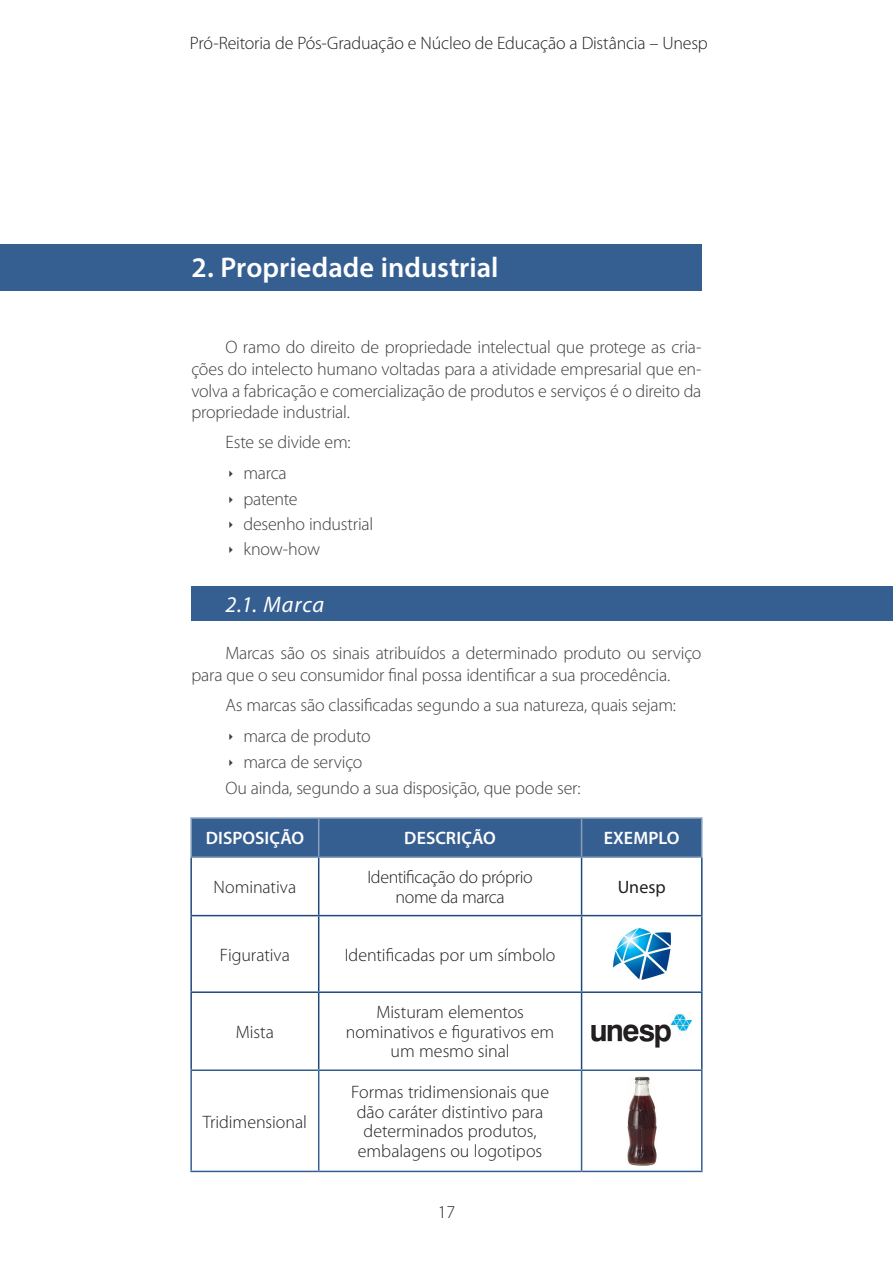
<style>
.page{position:relative;width:893px;height:1263px;background:#fff}
.page>*{position:absolute;margin:0;border:0;box-sizing:border-box;transform-origin:0 0}
.t1{font:600 28.5px "Myriad Pro";color:#fff}
.t2{font:italic 22.5px "Myriad Pro";letter-spacing:.035em;color:#fff}
.t3{font:300 18px/21.6px "Myriad Pro";letter-spacing:-.015em;color:#3e3e3f}
.t4{font:300 18px/19.5px "Myriad Pro";letter-spacing:-.005em;color:#231f20;text-align:center}
.t5{font:600 18px "Myriad Pro";letter-spacing:.005em;color:#fff}
.t6{font:18px "Myriad Pro";color:#231f20}
</style>
<div class="page">
<div style="left:191px;top:587px;width:702px;height:34px;background:#365f91"></div>
<div style="left:0;top:244px;width:702px;height:47px;background:#365f91"></div>
<div style="left:192px;top:819px;width:509px;height:37px;background:#365f91"></div>
<hr style="left:190px;top:817px;width:129px;height:2px;background:#869fbd">
<hr style="left:190px;top:819px;width:2px;height:37px;background:#869fbd">
<hr style="left:319px;top:817px;width:263px;height:2px;background:#869fbd">
<hr style="left:318px;top:819px;width:1px;height:37px;background:#869fbd">
<hr style="left:582px;top:817px;width:121px;height:2px;background:#869fbd">
<hr style="left:581px;top:819px;width:1px;height:37px;background:#869fbd">
<hr style="left:701px;top:819px;width:2px;height:37px;background:#869fbd">
<hr style="left:190px;top:856px;width:129px;height:2px;background:#7992b1">
<hr style="left:319px;top:856px;width:263px;height:2px;background:#7992b1">
<hr style="left:582px;top:856px;width:121px;height:2px;background:#7992b1">
<hr style="left:190px;top:858px;width:2px;height:57px;background:#1f497d">
<hr style="left:318px;top:858px;width:1px;height:57px;background:#1f497d">
<hr style="left:581px;top:858px;width:1px;height:57px;background:#1f497d">
<hr style="left:701px;top:858px;width:2px;height:57px;background:#1f497d">
<hr style="left:190px;top:915px;width:129px;height:1px;background:#1f497d">
<hr style="left:190px;top:916px;width:2px;height:75px;background:#1f497d">
<hr style="left:319px;top:915px;width:263px;height:1px;background:#1f497d">
<hr style="left:318px;top:916px;width:1px;height:75px;background:#1f497d">
<hr style="left:582px;top:915px;width:121px;height:1px;background:#1f497d">
<hr style="left:581px;top:916px;width:1px;height:75px;background:#1f497d">
<hr style="left:701px;top:916px;width:2px;height:75px;background:#1f497d">
<hr style="left:190px;top:991px;width:129px;height:2px;background:#1f497d">
<hr style="left:190px;top:993px;width:2px;height:76px;background:#1f497d">
<hr style="left:319px;top:991px;width:263px;height:2px;background:#1f497d">
<hr style="left:318px;top:993px;width:1px;height:76px;background:#1f497d">
<hr style="left:582px;top:991px;width:121px;height:2px;background:#1f497d">
<hr style="left:581px;top:993px;width:1px;height:76px;background:#1f497d">
<hr style="left:701px;top:993px;width:2px;height:76px;background:#1f497d">
<hr style="left:190px;top:1069px;width:129px;height:2px;background:#365f91">
<hr style="left:190px;top:1071px;width:2px;height:100px;background:#365f91">
<hr style="left:319px;top:1069px;width:263px;height:2px;background:#365f91">
<hr style="left:318px;top:1071px;width:1px;height:100px;background:#365f91">
<hr style="left:582px;top:1069px;width:121px;height:2px;background:#365f91">
<hr style="left:581px;top:1071px;width:1px;height:100px;background:#365f91">
<hr style="left:701px;top:1071px;width:2px;height:100px;background:#365f91">
<hr style="left:190px;top:1171px;width:129px;height:1px;background:#365f91">
<hr style="left:319px;top:1171px;width:263px;height:1px;background:#365f91">
<hr style="left:582px;top:1171px;width:121px;height:1px;background:#365f91">
<img style="left:613px;top:928px;width:57px;height:51px">
<img style="left:591px;top:1014px;width:101px;height:34px">
<img style="left:627px;top:1076px;width:29px;height:89px">
<p class="t4" style="left:190px;top:33px;width:519px">Pró-Reitoria de Pós-Graduação e Núcleo de Educação a Distância – Unesp</p>
<h1 class="t1" style="left:191px;top:249px;width:309px">2. Propriedade industrial</h1>
<p class="t3" style="left:191px;top:337px;width:512px;text-align:justify;text-indent:34px">O ramo do direito de propriedade intelectual que protege as cria&shy;ções do intelecto humano voltadas para a atividade empresarial que en&shy;volva a fabricação e comercialização de produtos e serviços é o direito da propriedade industrial.</p>
<p class="t3" style="left:243px;top:427px;width:109px;line-height:31px;text-indent:-18px">Este se divide em: marca</p>
<p class="t3" style="left:243px;top:486px;width:131px;line-height:25.2px">patente<br>desenho industrial know-how</p>
<p class="t2" style="left:225px;top:590px;width:100px">2.1. Marca</p>
<p class="t3" style="left:191px;top:642px;width:512px;text-indent:34px">Marcas são os sinais atribuídos a determinado produto ou serviço para que o seu consumidor final possa identificar a sua procedência.</p>
<p class="t3" style="left:243px;top:689px;width:434px;line-height:31px;text-indent:-18px">As marcas são classificadas segundo a sua natureza, quais sejam: marca de produto</p>
<p class="t3" style="left:225px;top:750px;width:357px;line-height:25.8px;text-indent:18px">marca de serviço<br>Ou ainda, segundo a sua disposição, que pode ser:</p>
<p class="t5" style="left:206px;top:827px;width:100px">DISPOSIÇÃO</p>
<p class="t5" style="left:404px;top:827px;width:93px">DESCRIÇÃO</p>
<p class="t5" style="left:604px;top:827px;width:77px">EXEMPLO</p>
<p class="t4" style="left:214px;top:878px;width:84px">Nominativa</p>
<p class="t4" style="left:367px;top:868px;width:167px">Identificação do próprio nome da marca</p>
<p class="t6" style="left:618px;top:876px;width:49px">Unesp</p>
<p class="t4" style="left:220px;top:945px;width:72px">Figurativa</p>
<p class="t4" style="left:345px;top:945px;width:212px">Identificadas por um símbolo</p>
<p class="t4" style="left:236px;top:1022px;width:40px">Mista</p>
<p class="t4" style="left:203px;top:1112px;width:106px">Tridimensional</p>
<p class="t4" style="left:346px;top:1003px;width:210px">Misturam elementos nominativos e figurativos em um mesmo sinal</p>
<p class="t4" style="left:351px;top:1083px;width:199px">Formas tridimensionais que dão caráter distintivo para determinados produtos, embalagens ou logotipos</p>
<p class="t4" style="left:438px;top:1202px;width:19px">17</p>
</div>
